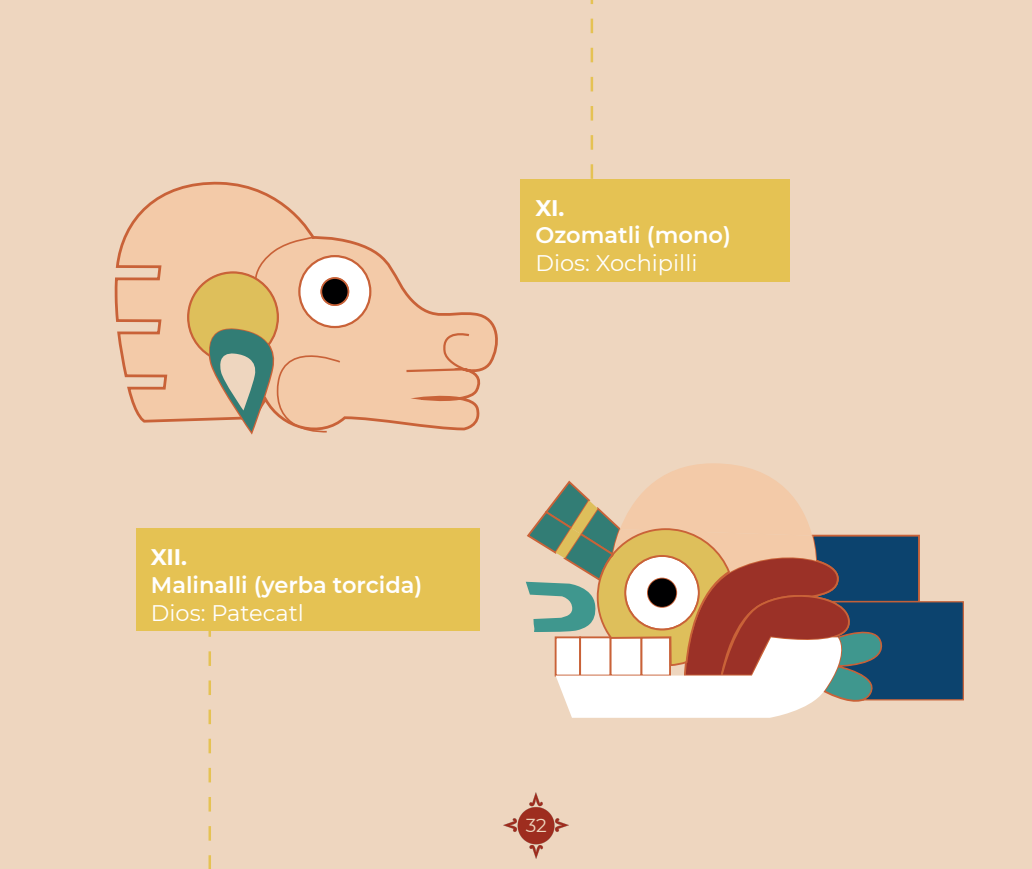
<style>
.page{position:relative;width:1032px;height:869px;background:#fff}
.page>*{position:absolute;margin:0;border:0;box-sizing:border-box;transform-origin:0 0}
.Texto_dioses{font:600 22.5px "Montserrat";color:#fff}
.Texto_dioses-2{font:22.5px "Montserrat";color:#fff}
.Texto_dioses-3{font:700 22.5px "Montserrat";color:#fff}
.t1{font:18.75px "Montserrat";color:#eed6bf}
</style>
<div class="page">
<hr style="left:1031px;top:0;width:1px;height:868px;background:#eed6bf">
<div style="left:0;top:0;width:1031px;height:868px;background:#eed6bf"></div>
<img style="left:503px;top:792px;width:65px;height:66px">
<svg style="left:114px;top:181px;width:384px;height:254px"></svg>
<svg style="left:404px;top:328px;width:67px;height:45px;background:#eebf9d"></svg>
<svg style="left:187px;top:236px;width:184px;height:197px;background:#dbbe99"></svg>
<svg style="left:526px;top:463px;width:438px;height:254px"></svg>
<div style="left:520px;top:179px;width:269px;height:102px;background:#e5c253"></div>
<div style="left:136px;top:528px;width:343px;height:102px;background:#e5c253"></div>
<svg style="left:208px;top:630px;width:3px;height:238px"></svg>
<svg style="left:590px;top:0;width:3px;height:179px"></svg>
<p class="Texto_dioses-3" style="left:535px;top:191px;width:30px">XI.</p>
<p class="Texto_dioses" style="left:535px;top:219px;width:197px">Ozomatli (mono)</p>
<p class="Texto_dioses-2" style="left:535px;top:247px;width:163px">Dios: Xochipilli</p>
<p class="Texto_dioses-3" style="left:151px;top:541px;width:38px">XII.</p>
<p class="Texto_dioses" style="left:151px;top:568px;width:273px">Malinalli (yerba torcida)</p>
<p class="Texto_dioses-2" style="left:151px;top:596px;width:154px">Dios: Patecatl</p>
<p class="t1" style="left:525px;top:812px;width:23px">32</p>
</div>
